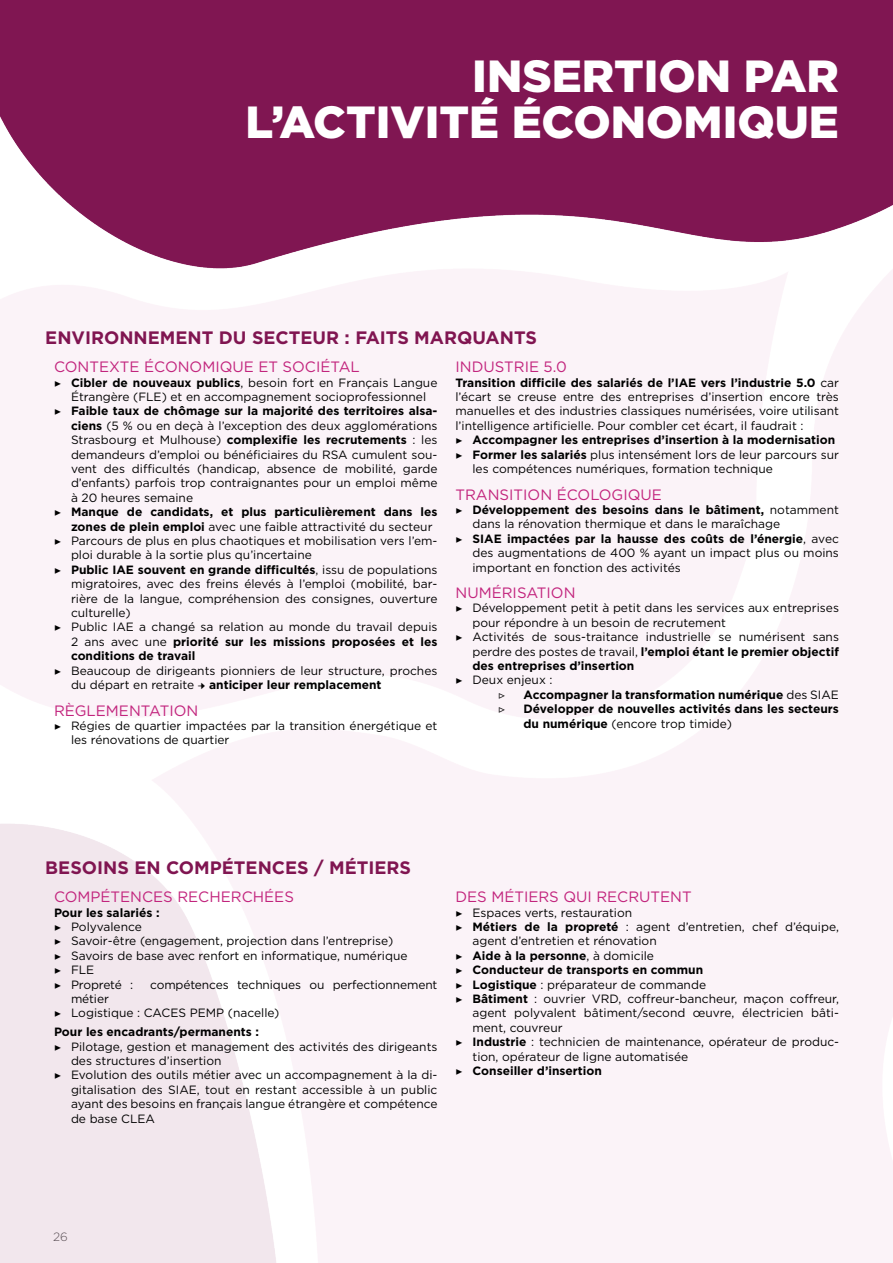
<style>
.page{position:relative;width:893px;height:1263px;background:#fff}
.page>*{position:absolute;margin:0;border:0;box-sizing:border-box;transform-origin:0 0}
.t1{font:900 45px/46.5px "Gotham";color:#fff;text-align:right}
.t2{font:700 18px "Gotham";color:#801551}
.t3{font:15px "Gotham";color:#c2247d}
.t4{font:12px/14.4px "Gotham";color:#000}
.t5{font:700 12px/14.4px "Gotham";color:#000}
.t6{font:300 12px "Gotham";color:#575756}
.t7{font:12px "Minion Pro";color:#000}
.s1{font-family:"Minion Pro"}
.s2{font-weight:700}
.s3{font-family:"Minion Pro";font-weight:400}
.s4{font-weight:400}
</style>
<div class="page">
<img style="left:0;top:0;width:893px;height:1263px">
<h1 class="t1" style="left:245px;top:52px;width:595px">INSERTION PAR<br>L’ACTIVITÉ ÉCONOMIQUE</h1>
<h2 class="t2" style="left:45px;top:326px;width:493px">ENVIRONNEMENT DU SECTEUR : FAITS MARQUANTS</h2>
<p class="t3" style="left:54px;top:357px;width:307px">CONTEXTE ÉCONOMIQUE ET SOCIÉTAL</p>
<p class="t4" style="left:54px;top:375px;width:385px"><span class="s1">▶</span> <span class="s2">Cibler de nouveaux publics</span>, besoin fort en Français Langue</p>
<p class="t4" style="left:71px;top:389px;width:357px">Étrangère (FLE) et en accompagnement socioprofessionnel</p>
<p class="t5" style="left:54px;top:404px;width:385px"><span class="s3">▶</span> Faible taux de chômage sur la majorité des territoires alsa-</p>
<p class="t4" style="left:71px;top:418px;width:368px"><span class="s2">ciens</span> (5 % ou en deçà à l’exception des deux agglomérations</p>
<p class="t5" style="left:71px;top:433px;width:368px"><span class="s4">Strasbourg et Mulhouse)</span> complexifie les recrutements <span class="s4">: les</span></p>
<p class="t4" style="left:71px;top:447px;width:368px">demandeurs d’emploi ou bénéficiaires du RSA cumulent sou-</p>
<p class="t4" style="left:71px;top:461px;width:368px">vent des difficultés (handicap, absence de mobilité, garde</p>
<p class="t4" style="left:71px;top:476px;width:368px">d’enfants) parfois trop contraignantes pour un emploi même</p>
<p class="t4" style="left:71px;top:490px;width:124px">à 20 heures semaine</p>
<p class="t5" style="left:54px;top:505px;width:385px"><span class="s3">▶</span> Manque de candidats, et plus particulièrement dans les</p>
<p class="t4" style="left:71px;top:519px;width:363px"><span class="s2">zones de plein emploi</span> avec une faible attractivité du secteur</p>
<p class="t4" style="left:54px;top:533px;width:385px"><span class="s1">▶</span> Parcours de plus en plus chaotiques et mobilisation vers l’em-</p>
<p class="t4" style="left:71px;top:548px;width:242px">ploi durable à la sortie plus qu’incertaine</p>
<p class="t5" style="left:54px;top:562px;width:385px"><span class="s3">▶</span> Public IAE souvent en grande difficultés<span class="s4">, issu de populations</span></p>
<p class="t4" style="left:71px;top:576px;width:368px">migratoires, avec des freins élevés à l’emploi (mobilité, bar-</p>
<p class="t4" style="left:71px;top:591px;width:368px">rière de la langue, compréhension des consignes, ouverture</p>
<p class="t4" style="left:71px;top:605px;width:61px">culturelle)</p>
<p class="t4" style="left:54px;top:620px;width:385px"><span class="s1">▶</span> Public IAE a changé sa relation au monde du travail depuis</p>
<p class="t5" style="left:71px;top:634px;width:368px"><span class="s4">2 ans avec une</span> priorité sur les missions proposées et les</p>
<p class="t5" style="left:71px;top:649px;width:126px">conditions de travail</p>
<p class="t4" style="left:54px;top:663px;width:385px"><span class="s1">▶</span> Beaucoup de dirigeants pionniers de leur structure, proches</p>
<p class="t5" style="left:71px;top:677px;width:312px"><span class="s4">du départ en retraite</span> <span class="s3">→</span> anticiper leur remplacement</p>
<p class="t3" style="left:54px;top:701px;width:146px">RÈGLEMENTATION</p>
<p class="t4" style="left:71px;top:718px;width:368px;text-indent:-17px"><span class="s1">▶</span> Régies de quartier impactées par la transition énergétique et les rénovations de quartier</p>
<p class="t3" style="left:455px;top:357px;width:113px">INDUSTRIE 5.0</p>
<p class="t5" style="left:455px;top:375px;width:385px">Transition difficile des salariés de l’IAE vers l’industrie 5.0 <span class="s4">car</span></p>
<p class="t4" style="left:455px;top:389px;width:385px">l’écart se creuse entre des entreprises d’insertion encore très</p>
<p class="t4" style="left:455px;top:404px;width:385px">manuelles et des industries classiques numérisées, voire utilisant</p>
<p class="t4" style="left:455px;top:418px;width:350px">l’intelligence artificielle. Pour combler cet écart, il faudrait :</p>
<p class="t5" style="left:455px;top:433px;width:381px"><span class="s3">▶</span> Accompagner les entreprises d’insertion à la modernisation</p>
<p class="t4" style="left:455px;top:447px;width:385px"><span class="s1">▶</span> <span class="s2">Former les salariés</span> plus intensément lors de leur parcours sur</p>
<p class="t4" style="left:472px;top:461px;width:302px">les compétences numériques, formation technique</p>
<p class="t3" style="left:455px;top:485px;width:208px">TRANSITION ÉCOLOGIQUE</p>
<p class="t5" style="left:455px;top:502px;width:385px"><span class="s3">▶</span> Développement des besoins dans le bâtiment, <span class="s4">notamment</span></p>
<p class="t4" style="left:472px;top:517px;width:309px">dans la rénovation thermique et dans le maraîchage</p>
<p class="t5" style="left:455px;top:531px;width:385px"><span class="s3">▶</span> SIAE impactées par la hausse des coûts de l’énergie<span class="s4">, avec</span></p>
<p class="t4" style="left:472px;top:545px;width:368px">des augmentations de 400 % ayant un impact plus ou moins</p>
<p class="t4" style="left:472px;top:560px;width:210px">important en fonction des activités</p>
<p class="t3" style="left:455px;top:583px;width:122px">NUMÉRISATION</p>
<p class="t4" style="left:455px;top:601px;width:385px"><span class="s1">▶</span> Développement petit à petit dans les services aux entreprises</p>
<p class="t4" style="left:472px;top:615px;width:255px">pour répondre à un besoin de recrutement</p>
<p class="t4" style="left:455px;top:629px;width:385px"><span class="s1">▶</span> Activités de sous-traitance industrielle se numérisent sans</p>
<p class="t5" style="left:472px;top:644px;width:368px"><span class="s4">perdre des postes de travail,</span> l’emploi étant le premier objectif</p>
<p class="t5" style="left:472px;top:658px;width:163px">des entreprises d’insertion</p>
<p class="t4" style="left:455px;top:673px;width:99px"><span class="s1">▶</span> Deux enjeux :</p>
<p class="t7" style="left:498px;top:687px;width:9px">▷</p>
<p class="t5" style="left:523px;top:687px;width:317px">Accompagner la transformation numérique <span class="s4">des SIAE</span></p>
<p class="t7" style="left:498px;top:701px;width:9px">▷</p>
<p class="t5" style="left:523px;top:702px;width:317px">Développer de nouvelles activités dans les secteurs du numérique <span class="s4">(encore trop timide)</span></p>
<h2 class="t2" style="left:45px;top:856px;width:367px">BESOINS EN COMPÉTENCES / MÉTIERS</h2>
<p class="t3" style="left:54px;top:887px;width:241px">COMPÉTENCES RECHERCHÉES</p>
<p class="t4" style="left:54px;top:905px;width:355px"><span class="s2">Pour les salariés :<br></span><span class="s1">▶</span> Polyvalence<br><span class="s1">▶</span> Savoir-être (engagement, projection dans l’entreprise)<br><span class="s1">▶</span> Savoirs de base avec renfort en informatique, numérique <span class="s1">▶</span> FLE<br><span class="s1">▶</span> Propreté :</p>
<p class="t4" style="left:150px;top:977px;width:289px">compétences techniques ou perfectionnement</p>
<p class="t4" style="left:54px;top:991px;width:227px;text-indent:17px">métier<br><span class="s1">▶</span> Logistique : CACES PEMP (nacelle)</p>
<p class="t5" style="left:54px;top:1024px;width:207px">Pour les encadrants/permanents :</p>
<p class="t4" style="left:54px;top:1039px;width:385px"><span class="s1">▶</span> Pilotage, gestion et management des activités des dirigeants</p>
<p class="t4" style="left:71px;top:1053px;width:152px">des structures d’insertion</p>
<p class="t4" style="left:54px;top:1067px;width:385px"><span class="s1">▶</span> Evolution des outils métier avec un accompagnement à la di-</p>
<p class="t4" style="left:71px;top:1082px;width:368px">gitalisation des SIAE, tout en restant accessible à un public</p>
<p class="t4" style="left:71px;top:1096px;width:368px">ayant des besoins en français langue étrangère et compétence</p>
<p class="t4" style="left:71px;top:1111px;width:86px">de base CLEA</p>
<p class="t3" style="left:455px;top:887px;width:238px">DES MÉTIERS QUI RECRUTENT</p>
<p class="t4" style="left:455px;top:905px;width:178px"><span class="s1">▶</span> Espaces verts, restauration</p>
<p class="t4" style="left:455px;top:919px;width:385px"><span class="s1">▶</span> <span class="s2">Métiers de la propreté</span> : agent d’entretien, chef d’équipe,</p>
<p class="t4" style="left:472px;top:934px;width:186px">agent d’entretien et rénovation</p>
<p class="t5" style="left:455px;top:948px;width:200px"><span class="s3">▶</span> Aide à la personne<span class="s4">, à domicile</span></p>
<p class="t5" style="left:455px;top:963px;width:249px"><span class="s3">▶</span> Conducteur de transports en commun</p>
<p class="t4" style="left:455px;top:977px;width:252px"><span class="s1">▶</span> <span class="s2">Logistique</span> : préparateur de commande</p>
<p class="t4" style="left:455px;top:991px;width:385px"><span class="s1">▶</span> <span class="s2">Bâtiment</span> : ouvrier VRD, coffreur-bancheur, maçon coffreur,</p>
<p class="t4" style="left:472px;top:1006px;width:368px">agent polyvalent bâtiment/second œuvre, électricien bâti-</p>
<p class="t4" style="left:472px;top:1020px;width:92px">ment, couvreur</p>
<p class="t4" style="left:455px;top:1034px;width:385px"><span class="s1">▶</span> <span class="s2">Industrie</span> : technicien de maintenance, opérateur de produc-</p>
<p class="t4" style="left:472px;top:1049px;width:217px">tion, opérateur de ligne automatisée</p>
<p class="t5" style="left:455px;top:1063px;width:148px"><span class="s3">▶</span> Conseiller d’insertion</p>
<p class="t6" style="left:53px;top:1229px;width:16px">26</p>
</div>
